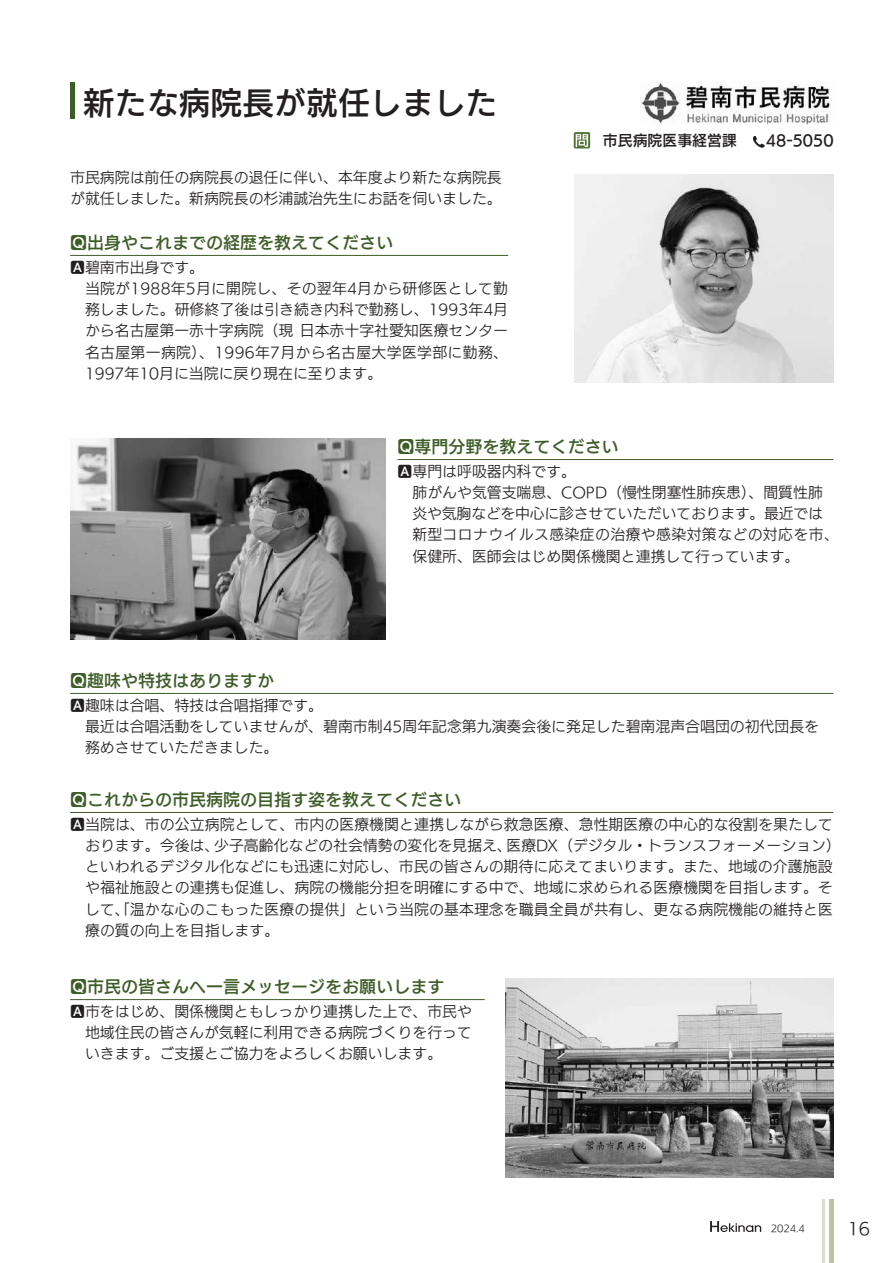
<style>
.page{position:relative;width:893px;height:1263px;background:#fff}
.page>*{position:absolute;margin:0;border:0;box-sizing:border-box;transform-origin:0 0}
.t1{font:31.95px "UD Kakugo Small Pr 6 N DB";color:#231f20}
.t2{font:16.95px "UD Kakugo Small Pr 6 DB";color:#3d5d27}
.t3{font:16.95px "UD Kakugo Small Pr 6 R";color:#231f20}
.t4{font:14.85px/21.3px "UD Kakugo Small Pr 6 R";color:#231f20}
.t5{font:14.85px "UD Kakugo Small Pr 6 N DB";color:#231f20}
.t6{font:9.6px "UD Kakugo Small Pr 6 R";color:#231f20}
.s1{font-family:"UD Kakugo Small Pr 6 DB"}
</style>
<div class="page">
<svg style="left:574px;top:132px;width:16px;height:16px"></svg>
<svg style="left:576px;top:134px;width:12px;height:13px"></svg>
<svg style="left:753px;top:136px;width:12px;height:12px"></svg>
<hr style="left:70px;top:83px;width:4px;height:36px;background:#3d5d27">
<hr style="left:70px;top:255px;width:438px;height:1px;background:#3d5d27">
<hr style="left:398px;top:459px;width:435px;height:1px;background:#3d5d27">
<hr style="left:70px;top:812px;width:763px;height:1px;background:#3d5d27">
<hr style="left:70px;top:693px;width:763px;height:1px;background:#3d5d27">
<hr style="left:70px;top:999px;width:415px;height:1px;background:#3d5d27">
<img style="left:640px;top:82px;width:190px;height:42px">
<img style="left:575px;top:174px;width:258px;height:208px">
<img style="left:70px;top:438px;width:315px;height:201px">
<img style="left:505px;top:978px;width:328px;height:200px">
<svg style="left:710px;top:1221px;width:51px;height:11px"></svg>
<hr style="left:829px;top:1199px;width:4px;height:64px;background:#bcc4a3">
<hr style="left:823px;top:1199px;width:2px;height:64px;background:#dadecc">
<h1 class="t1" style="left:83px;top:86px;width:416px">新たな病院長が就任しました</h1>
<p class="t4" style="left:70px;top:167px;width:433px">市民病院は前任の病院長の退任に伴い、本年度より新たな病院長が就任しました。新病院長の杉浦誠治先生にお話を伺いました。</p>
<p class="t2" style="left:70px;top:233px;width:325px">Q出身やこれまでの経歴を教えてください</p>
<p class="t4" style="left:85px;top:257px;width:425px;text-indent:-15px"><span class="s1">A</span>碧南市出身です。<br>当院が1988年5月に開院し、その翌年4月から研修医として勤務しました。研修終了後は引き続き内科で勤務し、1993年4月から名古屋第一赤十字病院（現日本赤十字社愛知医療センター名古屋第一病院）、1996年7月から名古屋大学医学部に勤務、<br>1997年10月に当院に戻り現在に至ります。</p>
<p class="t5" style="left:603px;top:132px;width:232px">市民病院医事経営課　 48-5050</p>
<p class="t2" style="left:398px;top:437px;width:223px">Q専門分野を教えてください</p>
<p class="t4" style="left:412px;top:461px;width:428px;text-indent:-15px"><span class="s1">A</span>専門は呼吸器内科です。<br>肺がんや気管支喘息、COPD（慢性閉塞性肺疾患）、間質性肺炎や気胸などを中心に診させていただいております。最近では新型コロナウイルス感染症の治療や感染対策などの対応を市、保健所、医師会はじめ関係機関と連携して行っています。</p>
<p class="t2" style="left:70px;top:671px;width:206px">Q趣味や特技はありますか</p>
<p class="t4" style="left:85px;top:695px;width:736px;text-indent:-15px"><span class="s1">A</span>趣味は合唱、特技は合唱指揮です。<br>最近は合唱活動をしていませんが、碧南市制45周年記念第九演奏会後に発足した碧南混声合唱団の初代団長を務めさせていただきました。</p>
<p class="t2" style="left:70px;top:790px;width:393px">Qこれからの市民病院の目指す姿を教えてください</p>
<p class="t4" style="left:85px;top:814px;width:757px;text-indent:-15px"><span class="s1">A</span>当院は、市の公立病院として、市内の医療機関と連携しながら救急医療、急性期医療の中心的な役割を果たしております。今後は、少子高齢化などの社会情勢の変化を見据え、医療DX（デジタル・トランスフォーメーション）といわれるデジタル化などにも迅速に対応し、市民の皆さんの期待に応えてまいります。また、地域の介護施設や福祉施設との連携も促進し、病院の機能分担を明確にする中で、地域に求められる医療機関を目指します。そして、「温かな心のこもった医療の提供」という当院の基本理念を職員全員が共有し、更なる病院機能の維持と医療の質の向上を目指します。</p>
<p class="t2" style="left:70px;top:977px;width:376px">Q市民の皆さんへ一言メッセージをお願いします</p>
<p class="t4" style="left:85px;top:1001px;width:388px;text-align:justify;text-indent:-15px"><span class="s1">A</span>市をはじめ、関係機関ともしっかり連携した上で、市民や地域住民の皆さんが気軽に利用できる病院づくりを行っていきます。ご支援とご協力をよろしくお願いします。</p>
<p class="t6" style="left:771px;top:1223px;width:36px">2024.4</p>
<p class="t3" style="left:848px;top:1220px;width:24px">16</p>
</div>
